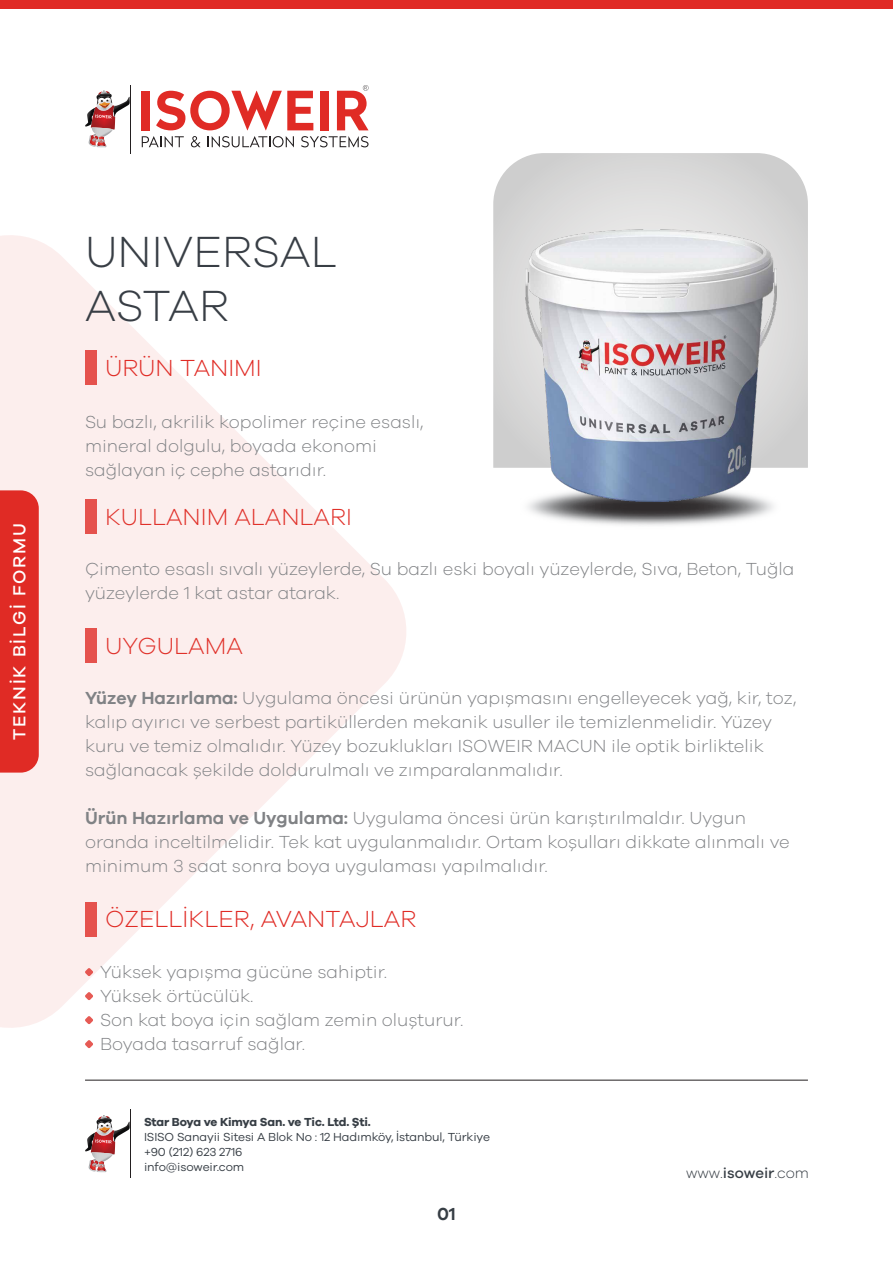
<style>
.page{position:relative;width:893px;height:1263px;background:#fff}
.page>*{position:absolute;margin:0;border:0;box-sizing:border-box;transform-origin:0 0}
.t1{font:300 45px/54px "Galano Grotesque";color:#383e45}
.t2{font:300 24px "Galano Grotesque";color:#e02b25}
.t3{font:300 24px "Galano Grotesque";color:#e0312a}
.t4{font:300 18px/24px "Galano Grotesque";color:#808285}
.t5{font:500 18px "Galano Grotesque";letter-spacing:.1em;color:#fff}
.t6{font:600 18px "Galano Grotesque";color:#373e45}
.t7{font:300 15px "Galano Grotesque";color:#373e45}
.t8{font:12px/15px "Galano Grotesque";letter-spacing:-.01em;color:#373e45}
.t9{font:700 12px "Galano Grotesque";letter-spacing:-.02em;color:#373e45}
.s1{font-weight:600}
.s2{font-weight:500}
</style>
<div class="page">
<svg style="left:0;top:235px;width:406px;height:793px;fill:#fceeed"></svg>
<div style="left:0;top:490px;width:39px;height:283px;background:#e02b25"></div>
<hr style="left:130px;top:85px;width:1px;height:68px;background:#231f20">
<svg style="left:85px;top:91px;width:45px;height:56px"></svg>
<svg style="left:142px;top:136px;width:42px;height:11px"></svg>
<svg style="left:191px;top:136px;width:10px;height:11px"></svg>
<svg style="left:208px;top:136px;width:86px;height:11px"></svg>
<svg style="left:301px;top:136px;width:68px;height:11px"></svg>
<div style="left:142px;top:91px;width:8px;height:39px;background:#e02b25"></div>
<svg style="left:156px;top:91px;width:157px;height:39px"></svg>
<div style="left:320px;top:91px;width:8px;height:39px;background:#e02b25"></div>
<svg style="left:337px;top:85px;width:32px;height:45px"></svg>
<hr style="left:130px;top:1110px;width:1px;height:68px;background:#231f20">
<svg style="left:85px;top:1115px;width:45px;height:57px"></svg>
<hr style="left:85px;top:1080px;width:723px;height:1px;background:#231f20">
<div style="left:0;top:0;width:893px;height:9px;background:#e02b25"></div>
<img style="left:527px;top:502px;width:247px;height:24px">
<svg style="left:493px;top:153px;width:315px;height:315px;background:#d8d8d8"></svg>
<div style="left:85px;top:351px;width:11px;height:34px;background:#e5524d"></div>
<div style="left:85px;top:499px;width:11px;height:34px;background:#e5524d"></div>
<div style="left:85px;top:629px;width:11px;height:34px;background:#e5524d"></div>
<div style="left:85px;top:902px;width:11px;height:34px;background:#e5524d"></div>
<svg style="left:85px;top:992px;width:8px;height:8px"></svg>
<svg style="left:85px;top:1016px;width:8px;height:8px"></svg>
<svg style="left:85px;top:1040px;width:8px;height:8px"></svg>
<svg style="left:85px;top:968px;width:8px;height:8px"></svg>
<img style="left:525px;top:230px;width:251px;height:272px">
<p class="t5" style="left:9px;top:740px;width:218px;rotate:-90deg">TEKNİK BİLGİ FORMU</p>
<h1 class="t1" style="left:85px;top:224px;width:254px">UNIVERSAL<br>ASTAR</h1>
<h2 class="t2" style="left:105px;top:354px;width:158px">ÜRÜN TANIMI</h2>
<p class="t4" style="left:85px;top:409px;width:340px">Su bazlı, akrilik kopolimer reçine esaslı, mineral dolgulu, boyada ekonomi sağlayan iç cephe astarıdır.</p>
<h2 class="t3" style="left:105px;top:502px;width:248px">KULLANIM ALANLARI</h2>
<p class="t4" style="left:85px;top:556px;width:711px">Çimento esaslı sıvalı yüzeylerde, Su bazlı eski boyalı yüzeylerde, Sıva, Beton, Tuğla yüzeylerde 1 kat astar atarak.</p>
<h2 class="t3" style="left:105px;top:631px;width:139px">UYGULAMA</h2>
<p class="t4" style="left:85px;top:686px;width:713px"><span class="s1">Yüzey Hazırlama:</span> Uygulama öncesi ürünün yapışmasını engelleyecek yağ, kir, toz, kalıp ayırıcı ve serbest partiküllerden mekanik usuller ile temizlenmelidir. Yüzey kuru ve temiz olmalıdır. Yüzey bozuklukları ISOWEIR MACUN ile optik birliktelik sağlanacak şekilde doldurulmalı ve zımparalanmalıdır.</p>
<p class="t4" style="left:85px;top:806px;width:706px"><span class="s1">Ürün Hazırlama ve Uygulama:</span> Uygulama öncesi ürün karıştırılmaldır. Uygun oranda inceltilmelidir. Tek kat uygulanmalıdır. Ortam koşulları dikkate alınmalı ve minimum 3 saat sonra boya uygulaması yapılmalıdır.</p>
<h2 class="t2" style="left:105px;top:905px;width:313px">ÖZELLİKLER, AVANTAJLAR</h2>
<p class="t4" style="left:100px;top:959px;width:365px">Yüksek yapışma gücüne sahiptir.<br>Yüksek örtücülük.<br>Son kat boya için sağlam zemin oluşturur.<br>Boyada tasarruf sağlar.</p>
<p class="t9" style="left:144px;top:1114px;width:228px">Star Boya ve Kimya San. ve Tic. Ltd. Şti.</p>
<p class="t8" style="left:144px;top:1128px;width:347px">ISISO Sanayii Sitesi A Blok No : 12 Hadımköy, İstanbul, Türkiye +90 (212) 623 2716<br>info@isoweir.com</p>
<p class="t6" style="left:437px;top:1203px;width:20px">01</p>
<p class="t7" style="left:686px;top:1164px;width:124px">www.<span class="s2">isoweir</span>.com</p>
</div>
